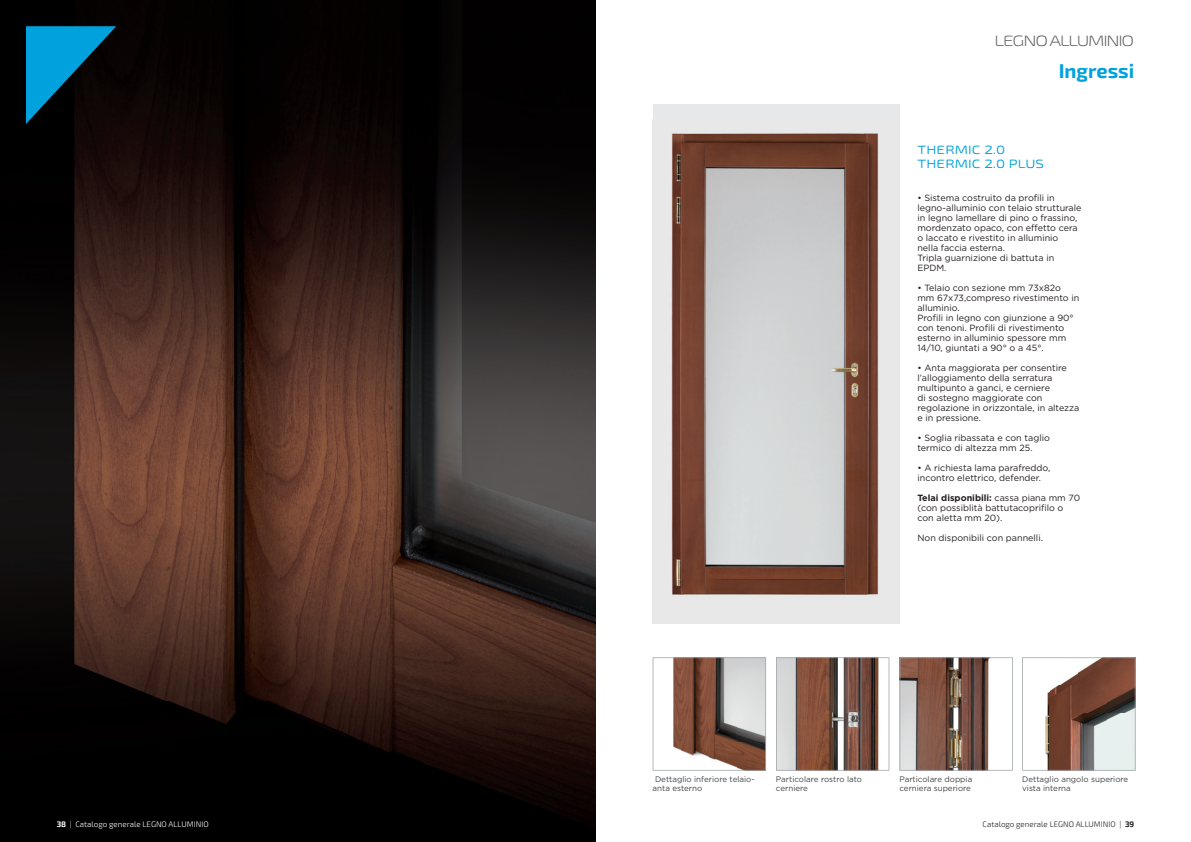
<style>
.page{position:relative;width:1191px;height:842px;background:#fff}
.page>*{position:absolute;margin:0;border:0;box-sizing:border-box;transform-origin:0 0}
.t1{font:700 20px "Exo 2";color:#00a2dd}
.t2{font:300 expanded 15px "Exo 2";letter-spacing:-.08em;color:#5f6163}
.t3{font:expanded 12px/14.4px "Exo 2";letter-spacing:.01em;color:#00a2dd}
.t4{font:9px/10px "Gotham";color:#231f20}
.t5{font:8px/9.6px "Gotham";color:#424345}
.t6{font:300 8px "Exo 2";color:#fff}
.t7{font:300 8px "Exo 2";color:#231f20}
.s1{font-weight:700}
</style>
<div class="page">
<img style="left:0;top:0;width:595px;height:842px">
<svg style="left:26px;top:26px;width:90px;height:98px"></svg>
<div style="left:652px;top:104px;width:247px;height:519px;background:#e7e8e9"></div>
<img style="left:899px;top:120px;width:1px;height:487px">
<img style="left:671px;top:133px;width:208px;height:462px">
<svg style="left:652px;top:657px;width:114px;height:114px"></svg>
<svg style="left:776px;top:657px;width:113px;height:114px"></svg>
<svg style="left:899px;top:657px;width:114px;height:114px"></svg>
<svg style="left:1022px;top:657px;width:113px;height:114px"></svg>
<h2 class="t2" style="left:994px;top:32px;width:141px">LEGNO ALLUMINIO</h2>
<h1 class="t1" style="left:1058px;top:59px;width:77px">Ingressi</h1>
<h3 class="t3" style="left:917px;top:143px;width:128px">THERMIC 2.0<br>THERMIC 2.0 PLUS</h3>
<p class="t4" style="left:917px;top:193px;width:166px">• Sistema costruito da profili in legno-alluminio con telaio strutturale in legno lamellare di pino o frassino, mordenzato opaco, con effetto cera o laccato e rivestito in alluminio<br>nella faccia esterna.<br>Tripla guarnizione di battuta in<br>EPDM.</p>
<p class="t4" style="left:917px;top:283px;width:163px">• Telaio con sezione mm 73x82o mm 67x73,compreso rivestimento in alluminio.<br>Profili in legno con giunzione a 90° con tenoni. Profili di rivestimento esterno in alluminio spessore mm<br>14/10, giuntati a 90° o a 45°.</p>
<p class="t4" style="left:917px;top:363px;width:164px">• Anta maggiorata per consentire l’alloggiamento della serratura multipunto a ganci, e cerniere<br>di sostegno maggiorate con regolazione in orizzontale, in altezza e in pressione.</p>
<p class="t4" style="left:917px;top:433px;width:134px">• Soglia ribassata e con taglio termico di altezza mm 25.</p>
<p class="t4" style="left:917px;top:462px;width:134px">• A richiesta lama parafreddo, incontro elettrico, defender.</p>
<p class="t4" style="left:917px;top:492px;width:164px"><span class="s1">Telai disponibili:</span> cassa piana mm 70 (con possiblità battutacoprifilo o con aletta mm 20).</p>
<p class="t4" style="left:917px;top:532px;width:127px">Non disponibili con pannelli.</p>
<p class="t5" style="left:652px;top:774px;width:104px;text-indent:2px">Dettaglio inferiore telaio&shy;anta esterno</p>
<p class="t5" style="left:776px;top:774px;width:87px">Particolare rostro lato cerniere</p>
<p class="t5" style="left:899px;top:774px;width:74px">Particolare doppia cerniera superiore</p>
<p class="t5" style="left:1022px;top:774px;width:108px">Dettaglio angolo superiore vista interna</p>
<p class="t6" style="left:57px;top:820px;width:153px"><span class="s1">38</span> | Catalogo generale LEGNO ALLUMINIO</p>
<p class="t7" style="left:982px;top:820px;width:153px">Catalogo generale LEGNO ALLUMINIO | <span class="s1">39</span></p>
</div>
